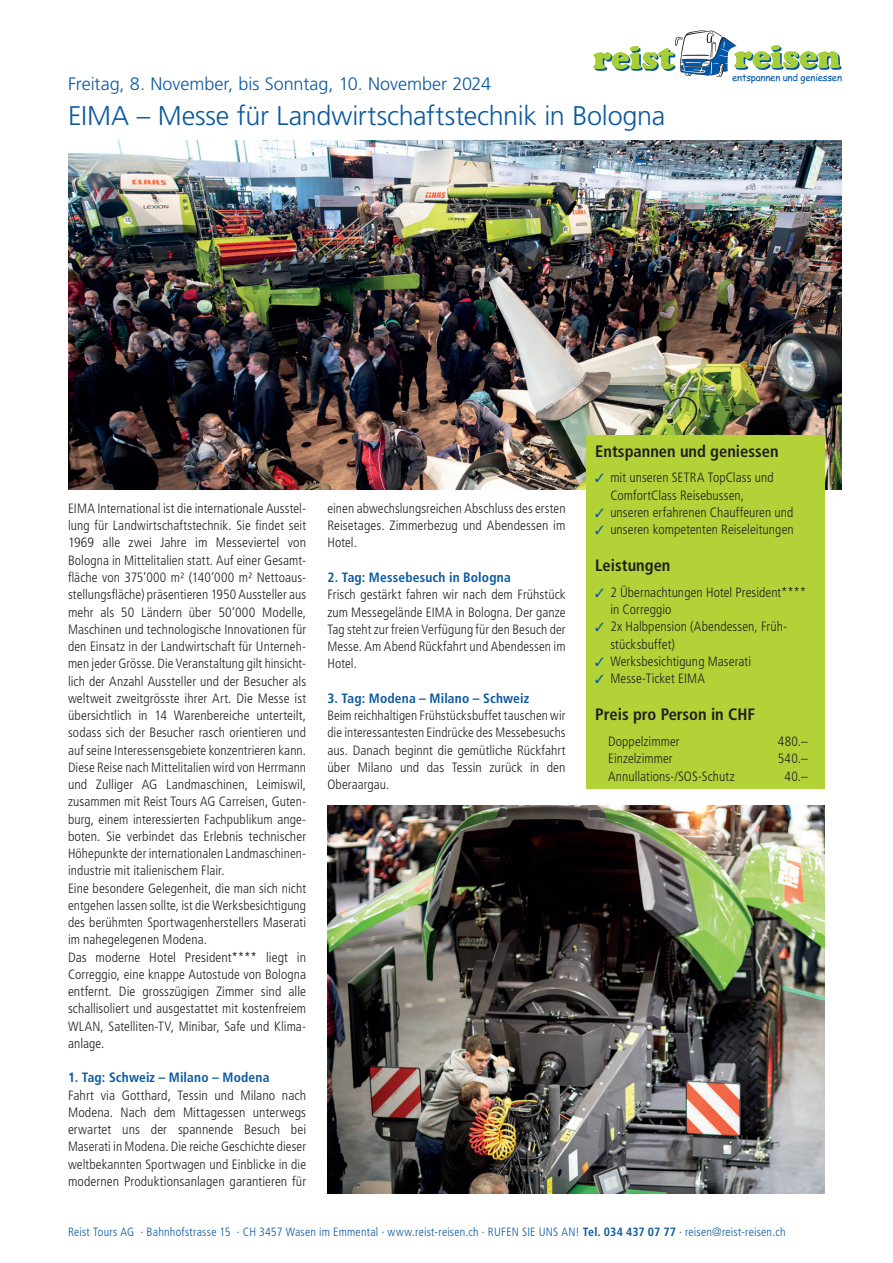
<style>
.page{position:relative;width:893px;height:1263px;background:#fff}
.page>*{position:absolute;margin:0;border:0;box-sizing:border-box;transform-origin:0 0}
.t1{font:300 27px "Frutiger LT Std";letter-spacing:-.01em;color:#0b599f}
.t2{font:300 18px "Frutiger LT Std";color:#0b599f}
.t3{font:700 condensed 16.5px "Frutiger LT Std";color:#231f20}
.t4{font:300 condensed 13.5px/17.2px "Frutiger LT Std";letter-spacing:.005em;color:#231f20}
.t5{font:700 condensed 13.5px "Frutiger LT Std";letter-spacing:.01em;color:#0b599f}
.t6{font:300 condensed 12px "Frutiger LT Std";letter-spacing:.02em;color:#0b599f}
.t7{font:9.6px "Comic Sans MS";letter-spacing:-.02em;color:#0156a8}
.s1{color:#0b599f}
.s2{font-weight:700}
</style>
<div class="page">
<img style="left:68px;top:141px;width:774px;height:348px">
<div style="left:587px;top:436px;width:238px;height:353px;background:#b3d238"></div>
<svg style="left:593px;top:30px;width:249px;height:47px"></svg>
<img style="left:327px;top:806px;width:498px;height:387px">
<h2 class="t2" style="left:68px;top:74px;width:424px">Freitag, 8. November, bis Sonntag, 10. November 2024</h2>
<h1 class="t1" style="left:68px;top:100px;width:599px">EIMA – Messe für Landwirtschaftstechnik in Bologna</h1>
<p class="t7" style="left:732px;top:71px;width:111px">entspannen und geniessen</p>
<p class="t4" style="left:68px;top:500px;width:240px">EIMA International ist die internationale Ausstel&shy;lung für Landwirtschaftstechnik. Sie findet seit 1969 alle zwei Jahre im Messeviertel von Bologna in Mittelitalien statt. Auf einer Gesamt&shy;fläche von 375‘000 m² (140‘000 m² Nettoaus&shy;stellungsfläche) präsentieren 1950 Aussteller aus mehr als 50 Ländern über 50‘000 Modelle, Maschinen und technologische Innovationen für den Einsatz in der Landwirtschaft für Unterneh&shy;men jeder Grösse. Die Veranstaltung gilt hinsicht&shy;lich der Anzahl Aussteller und der Besucher als weltweit zweitgrösste ihrer Art. Die Messe ist übersichtlich in 14 Warenbereiche unterteilt, sodass sich der Besucher rasch orientieren und auf seine Interessensgebiete konzentrieren kann.<br>Diese Reise nach Mittelitalien wird von Herrmann und Zulliger AG Landmaschinen, Leimiswil, zusammen mit Reist Tours AG Carreisen, Guten&shy;burg, einem interessierten Fachpublikum ange&shy;boten. Sie verbindet das Erlebnis technischer Höhepunkte der internationalen Landmaschinen&shy;industrie mit italienischem Flair.<br>Eine besondere Gelegenheit, die man sich nicht entgehen lassen sollte, ist die Werksbesichtigung des berühmten Sportwagenherstellers Maserati im nahegelegenen Modena.<br>Das moderne Hotel President**** liegt in Correggio, eine knappe Autostude von Bologna entfernt. Die grosszügigen Zimmer sind alle schallisoliert und ausgestattet mit kostenfreiem WLAN, Satelliten-TV, Minibar, Safe und Klima&shy;anlage.</p>
<p class="t5" style="left:68px;top:1069px;width:203px">1. Tag: Schweiz – Milano – Modena</p>
<p class="t4" style="left:68px;top:1086px;width:240px;text-align:justify">Fahrt via Gotthard, Tessin und Milano nach Modena. Nach dem Mittagessen unterwegs erwartet uns der spannende Besuch bei Maserati in Modena. Die reiche Geschichte dieser weltbekannten Sportwagen und Einblicke in die modernen Produktionsanlagen garantieren für</p>
<p class="t4" style="left:327px;top:500px;width:240px;text-align:justify">einen abwechslungsreichen Abschluss des ersten Reisetages. Zimmerbezug und Abendessen im Hotel.</p>
<p class="t5" style="left:327px;top:569px;width:185px">2. Tag: Messebesuch in Bologna</p>
<p class="t4" style="left:327px;top:586px;width:240px;text-align:justify">Frisch gestärkt fahren wir nach dem Frühstück zum Messegelände EIMA in Bologna. Der ganze Tag steht zur freien Verfügung für den Besuch der Messe. Am Abend Rückfahrt und Abendessen im Hotel.</p>
<p class="t5" style="left:327px;top:690px;width:203px">3. Tag: Modena – Milano – Schweiz</p>
<p class="t4" style="left:327px;top:707px;width:240px;text-align:justify">Beim reichhaltigen Frühstücksbuffet tauschen wir die interessantesten Eindrücke des Messebesuchs aus. Danach beginnt die gemütliche Rückfahrt über Milano und das Tessin zurück in den Oberaargau.</p>
<p class="t3" style="left:595px;top:441px;width:185px">Entspannen und geniessen</p>
<p class="t4" style="left:610px;top:469px;width:165px;text-indent:-15px"><span class="s1">✓</span> mit unseren SETRA TopClass und<br>ComfortClass Reisebussen,</p>
<p class="t4" style="left:595px;top:504px;width:200px"><span class="s1">✓</span> unseren erfahrenen Chauffeuren und</p>
<p class="t4" style="left:595px;top:521px;width:200px"><span class="s1">✓</span> unseren kompetenten Reiseleitungen</p>
<p class="t3" style="left:595px;top:556px;width:77px">Leistungen</p>
<p class="t4" style="left:610px;top:584px;width:198px;text-indent:-15px"><span class="s1">✓</span> 2 Übernachtungen Hotel President**** in Correggio</p>
<p class="t4" style="left:610px;top:618px;width:178px;text-indent:-15px"><span class="s1">✓</span> 2x Halbpension (Abendessen, Früh&shy;stücksbuffet)</p>
<p class="t4" style="left:595px;top:653px;width:157px"><span class="s1">✓</span> Werksbesichtigung Maserati</p>
<p class="t4" style="left:595px;top:670px;width:111px"><span class="s1">✓</span> Messe-Ticket EIMA</p>
<p class="t3" style="left:595px;top:705px;width:161px">Preis pro Person in CHF</p>
<p class="t4" style="left:608px;top:733px;width:73px">Doppelzimmer</p>
<p class="t4" style="left:778px;top:733px;width:32px">480.–</p>
<p class="t4" style="left:608px;top:750px;width:66px">Einzelzimmer</p>
<p class="t4" style="left:778px;top:750px;width:32px">540.–</p>
<p class="t4" style="left:608px;top:767px;width:128px">Annullations-/SOS-Schutz</p>
<p class="t4" style="left:785px;top:767px;width:25px">40.–</p>
<p class="t6" style="left:68px;top:1225px;width:719px">Reist Tours AG · Bahnhofstrasse 15 · CH 3457 Wasen im Emmental · www.reist-reisen.ch · RUFEN SIE UNS AN! <span class="s2">Tel. 034 437 07 77</span> · reisen@reist-reisen.ch</p>
</div>
